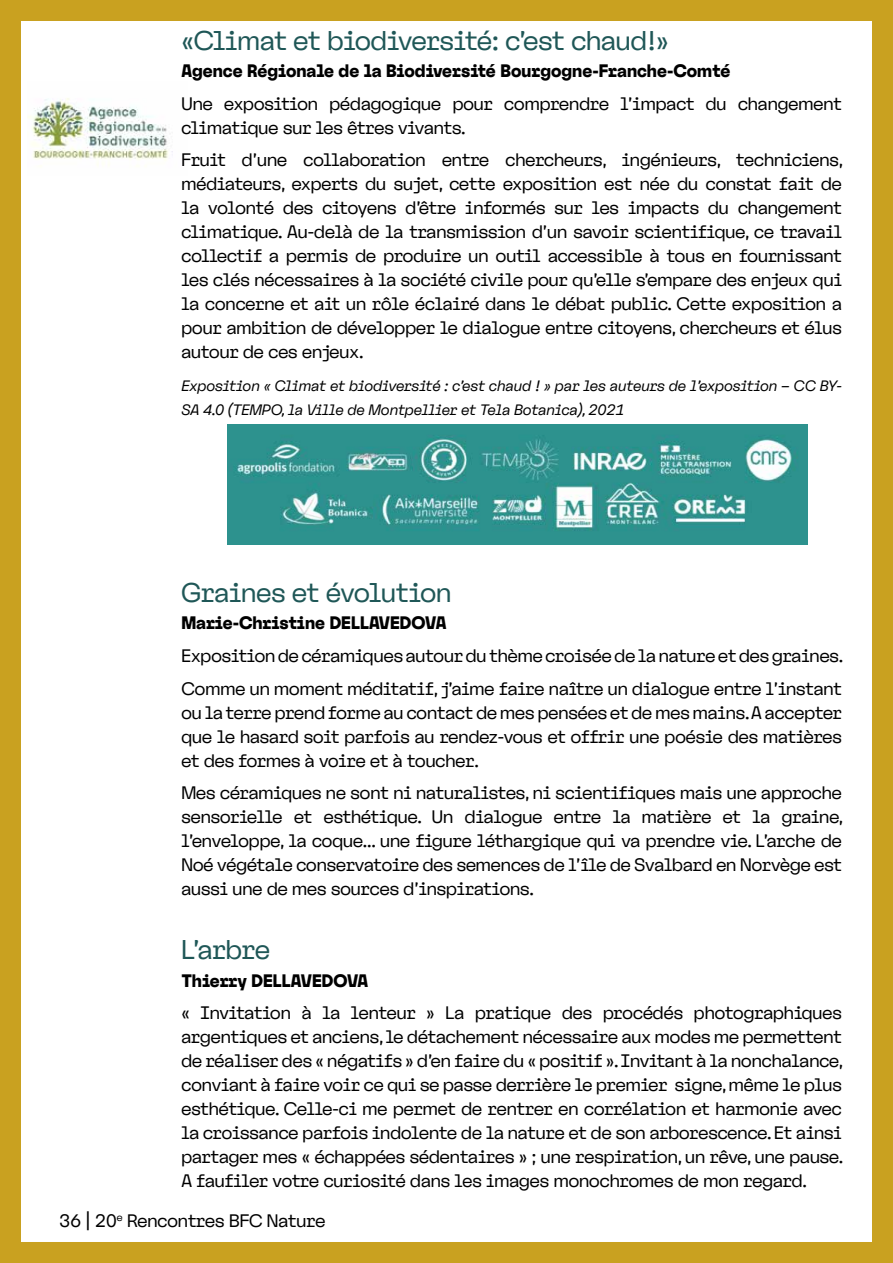
<style>
.page{position:relative;width:893px;height:1263px;background:#fff}
.page>*{position:absolute;margin:0;border:0;box-sizing:border-box;transform-origin:0 0}
.t1{font:27px "Nagel VF";color:#1f5757}
.t2{font:18px/24px "Nagel VF";color:#000}
.t3{font:15px/24px "Nagel VF";color:#000}
</style>
<div class="page">
<div style="left:0;top:0;width:893px;height:1263px;border:21px solid #c9a120"></div>
<img style="left:27px;top:98px;width:146px;height:68px">
<img style="left:228px;top:425px;width:579px;height:119px">
<h1 class="t1" style="left:181px;top:21px;width:489px">«Climat et biodiversité: c’est chaud!»</h1>
<p class="t2" style="left:181px;top:54px;width:662px;line-height:32.5px">Agence Régionale de la Biodiversité Bourgogne-Franche-Comté<br>Une exposition pédagogique pour comprendre l’impact du changement</p>
<p class="t2" style="left:181px;top:110px;width:663px;line-height:32.5px">climatique sur les êtres vivants.<br>Fruit d’une collaboration entre chercheurs, ingénieurs, techniciens,</p>
<p class="t2" style="left:181px;top:171px;width:662px;text-align:justify">médiateurs, experts du sujet, cette exposition est née du constat fait de la volonté des citoyens d’être informés sur les impacts du changement climatique. Au-delà de la transmission d’un savoir scientifique, ce travail collectif a permis de produire un outil accessible à tous en fournissant les clés nécessaires à la société civile pour qu’elle s’empare des enjeux qui la concerne et ait un rôle éclairé dans le débat public. Cette exposition a pour ambition de développer le dialogue entre citoyens, chercheurs et élus autour de ces enjeux.</p>
<p class="t3" style="left:181px;top:373px;width:662px">Exposition « Climat et biodiversité : c’est chaud ! » par les auteurs de l’exposition – CC BY-<br>SA 4.0 (TEMPO, la Ville de Montpellier et Tela Botanica), 2021</p>
<h1 class="t1" style="left:181px;top:573px;width:271px">Graines et évolution</h1>
<p class="t2" style="left:181px;top:606px;width:663px;line-height:32.5px">Marie-Christine DELLAVEDOVA<br>Exposition de céramiques autour du thème croisée de la nature et des graines.<br>Comme un moment méditatif, j’aime faire naître un dialogue entre l’instant</p>
<p class="t2" style="left:181px;top:699px;width:662px;text-align:justify">ou la terre prend forme au contact de mes pensées et de mes mains. A accepter que le hasard soit parfois au rendez-vous et offrir une poésie des matières et des formes à voire et à toucher.</p>
<p class="t2" style="left:181px;top:780px;width:663px;text-align:justify">Mes céramiques ne sont ni naturalistes, ni scientifiques mais une approche sensorielle et esthétique. Un dialogue entre la matière et la graine, l’enveloppe, la coque… une figure léthargique qui va prendre vie. L’arche de Noé végétale conservatoire des semences de l’île de Svalbard en Norvège est aussi une de mes sources d’inspirations.</p>
<h1 class="t1" style="left:181px;top:930px;width:90px">L’arbre</h1>
<p class="t2" style="left:181px;top:963px;width:662px;line-height:32.5px">Thierry DELLAVEDOVA<br>« Invitation à la lenteur » La pratique des procédés photographiques</p>
<p class="t2" style="left:181px;top:1024px;width:663px;text-align:justify">argentiques et anciens, le détachement nécessaire aux modes me permettent de réaliser des « négatifs » d’en faire du « positif ». Invitant à la nonchalance, conviant à faire voir ce qui se passe derrière le premier signe, même le plus esthétique. Celle-ci me permet de rentrer en corrélation et harmonie avec la croissance parfois indolente de la nature et de son arborescence. Et ainsi partager mes « échappées sédentaires » ; une respiration, un rêve, une pause.<br>A faufiler votre curiosité dans les images monochromes de mon regard.</p>
<p class="t2" style="left:60px;top:1207px;width:267px">36 | 20<sup>e</sup> Rencontres BFC Nature</p>
</div>
